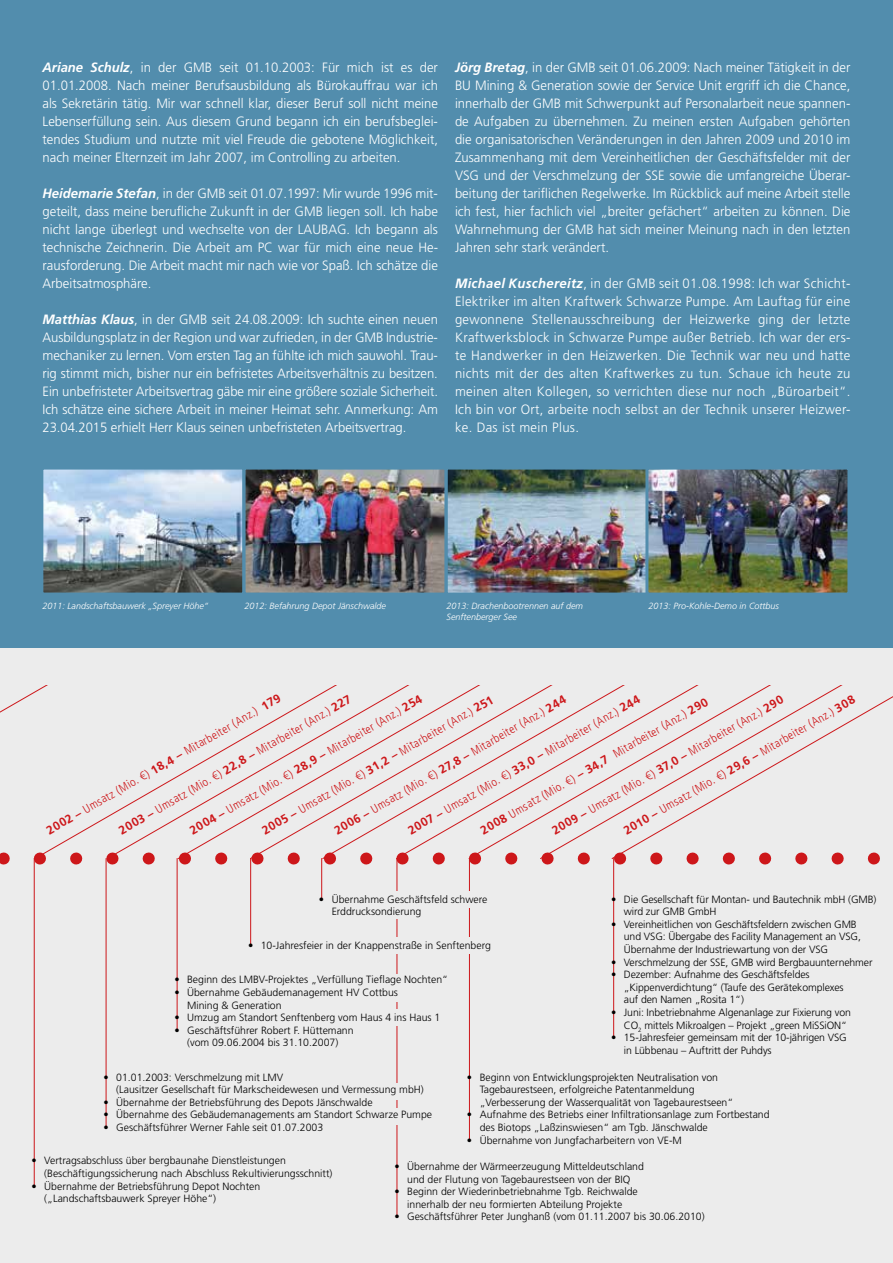
<style>
.page{position:relative;width:893px;height:1263px;background:#fff}
.page>*{position:absolute;margin:0;border:0;box-sizing:border-box;transform-origin:0 0}
.t1{font:300 13.5px/18px "Frutiger LT Std";color:#fff;text-align:justify}
.t2{font:300 condensed 12px "Frutiger LT Std";color:#cd171a}
.t3{font:300 10.5px/12.6px "Frutiger LT Std";color:#000}
.t4{font:italic 300 9px "Frutiger LT Std";color:#fff}
.s1{font-weight:700;font-style:italic}
.s2{font-weight:700;font-stretch:normal}
</style>
<div class="page">
<div style="left:0;top:0;width:893px;height:648px;background:#528dad"></div>
<div style="left:0;top:648px;width:893px;height:615px;background:#ececec"></div>
<img style="left:44px;top:470px;width:802px;height:122px">
<div style="left:40px;top:466px;width:205px;height:130px;border:3px solid #528dad"></div>
<div style="left:243px;top:466px;width:205px;height:130px;border:3px solid #528dad"></div>
<div style="left:445px;top:466px;width:205px;height:130px;border:3px solid #528dad"></div>
<svg style="left:0;top:692px;width:880px;height:172px"></svg>
<svg style="left:34px;top:685px;width:72px;height:174px"></svg>
<svg style="left:106px;top:692px;width:71px;height:167px"></svg>
<svg style="left:177px;top:692px;width:73px;height:167px"></svg>
<svg style="left:250px;top:692px;width:72px;height:167px"></svg>
<svg style="left:322px;top:685px;width:74px;height:174px"></svg>
<svg style="left:396px;top:685px;width:72px;height:174px"></svg>
<svg style="left:468px;top:685px;width:72px;height:174px"></svg>
<svg style="left:540px;top:685px;width:71px;height:174px"></svg>
<div style="left:645px;top:466px;width:205px;height:130px;border:3px solid #528dad"></div>
<hr style="left:34px;top:858px;width:1px;height:327px;background:#cd171a">
<hr style="left:106px;top:858px;width:1px;height:269px;background:#cd171a">
<hr style="left:177px;top:858px;width:1px;height:173px;background:#cd171a">
<hr style="left:250px;top:858px;width:1px;height:88px;background:#cd171a">
<hr style="left:321px;top:858px;width:1px;height:42px;background:#cd171a">
<hr style="left:397px;top:858px;width:1px;height:358px;background:#cd171a">
<hr style="left:469px;top:858px;width:1px;height:281px;background:#cd171a">
<hr style="left:613px;top:858px;width:1px;height:179px;background:#cd171a">
<div style="left:381px;top:891px;width:32px;height:28px;background:#ececec"></div>
<svg style="left:611px;top:685px;width:282px;height:174px"></svg>
<div style="left:380px;top:937px;width:95px;height:17px;background:#ececec"></div>
<div style="left:383px;top:974px;width:31px;height:28px;background:#ececec"></div>
<div style="left:339px;top:1009px;width:95px;height:17px;background:#ececec"></div>
<div style="left:339px;top:1083px;width:95px;height:17px;background:#ececec"></div>
<div style="left:344px;top:1108px;width:96px;height:16px;background:#ececec"></div>
<div style="left:466px;top:891px;width:36px;height:17px;background:#ececec"></div>
<p class="t1" style="left:43px;top:59px;width:397px"><span class="s1">Ariane Schulz</span>, in der GMB seit 01.10.2003: Für mich ist es der 01.01.2008. Nach meiner Berufsausbildung als Bürokauffrau war ich als Sekretärin tätig. Mir war schnell klar, dieser Beruf soll nicht meine Lebenserfüllung sein. Aus diesem Grund begann ich ein berufsbeglei&shy;tendes Studium und nutzte mit viel Freude die gebotene Möglichkeit, nach meiner Elternzeit im Jahr 2007, im Controlling zu arbeiten.</p>
<p class="t1" style="left:43px;top:185px;width:397px"><span class="s1">Heidemarie Stefan</span>, in der GMB seit 01.07.1997: Mir wurde 1996 mit&shy;geteilt, dass meine berufliche Zukunft in der GMB liegen soll. Ich habe nicht lange überlegt und wechselte von der LAUBAG. Ich begann als technische Zeichnerin. Die Arbeit am PC war für mich eine neue He&shy;rausforderung. Die Arbeit macht mir nach wie vor Spaß. Ich schätze die Arbeitsatmosphäre.</p>
<p class="t1" style="left:43px;top:311px;width:397px"><span class="s1">Matthias Klaus</span>, in der GMB seit 24.08.2009: Ich suchte einen neuen Ausbildungsplatz in der Region und war zufrieden, in der GMB Industrie&shy;mechaniker zu lernen. Vom ersten Tag an fühlte ich mich sauwohl. Trau&shy;rig stimmt mich, bisher nur ein befristetes Arbeitsverhältnis zu besitzen.<br>Ein unbefristeter Arbeitsvertrag gäbe mir eine größere soziale Sicherheit.<br>Ich schätze eine sichere Arbeit in meiner Heimat sehr. Anmerkung: Am 23.04.2015 erhielt Herr Klaus seinen unbefristeten Arbeitsvertrag.</p>
<p class="t1" style="left:455px;top:59px;width:397px"><span class="s1">Jörg Bretag</span>, in der GMB seit 01.06.2009: Nach meiner Tätigkeit in der BU Mining &amp; Generation sowie der Service Unit ergriff ich die Chance, innerhalb der GMB mit Schwerpunkt auf Personalarbeit neue spannen&shy;de Aufgaben zu übernehmen. Zu meinen ersten Aufgaben gehörten die organisatorischen Veränderungen in den Jahren 2009 und 2010 im Zusammenhang mit dem Vereinheitlichen der Geschäftsfelder mit der VSG und der Verschmelzung der SSE sowie die umfangreiche Überar&shy;beitung der tariflichen Regelwerke. Im Rückblick auf meine Arbeit stelle ich fest, hier fachlich viel „breiter gefächert“ arbeiten zu können. Die Wahrnehmung der GMB hat sich meiner Meinung nach in den letzten Jahren sehr stark verändert.</p>
<p class="t1" style="left:455px;top:275px;width:397px"><span class="s1">Michael Kuschereitz</span>, in der GMB seit 01.08.1998: Ich war Schicht-Elektriker im alten Kraftwerk Schwarze Pumpe. Am Lauftag für eine gewonnene Stellenausschreibung der Heizwerke ging der letzte Kraftwerksblock in Schwarze Pumpe außer Betrieb. Ich war der ers&shy;te Handwerker in den Heizwerken. Die Technik war neu und hatte nichts mit der des alten Kraftwerkes zu tun. Schaue ich heute zu meinen alten Kollegen, so verrichten diese nur noch „Büroarbeit“.<br>Ich bin vor Ort, arbeite noch selbst an der Technik unserer Heizwer&shy;ke. Das ist mein Plus.</p>
<p class="t4" style="left:43px;top:601px;width:167px">2011: Landschaftsbauwerk „Spreyer Höhe“</p>
<p class="t4" style="left:244px;top:601px;width:143px">2012: Befahrung Depot Jänschwalde</p>
<p class="t4" style="left:446px;top:601px;width:138px">2013: Drachenbootrennen auf dem</p>
<p class="t4" style="left:648px;top:601px;width:132px">2013: Pro-Kohle-Demo in Cottbus</p>
<p class="t4" style="left:446px;top:612px;width:72px">Senftenberger See</p>
<p class="t2" style="left:44px;top:825px;width:270px;rotate:-30deg"><span class="s2">2002 –</span> Umsatz (Mio. €) <span class="s2">18,4 –</span> Mitarbeiter (Anz.) <span class="s2">179</span></p>
<p class="t2" style="left:187px;top:825px;width:268px;rotate:-30deg"><span class="s2">2004 –</span> Umsatz (Mio. €) <span class="s2">28,9 –</span> Mitarbeiter (Anz.) <span class="s2">254</span></p>
<p class="t2" style="left:406px;top:825px;width:267px;rotate:-30deg"><span class="s2">2007 –</span> Umsatz (Mio. €) <span class="s2">33,0 –</span> Mitarbeiter (Anz.) <span class="s2">244</span></p>
<p class="t2" style="left:116px;top:825px;width:267px;rotate:-30deg"><span class="s2">2003 –</span> Umsatz (Mio. €) <span class="s2">22,8 –</span> Mitarbeiter (Anz.) <span class="s2">227</span></p>
<p class="t2" style="left:332px;top:825px;width:267px;rotate:-30deg"><span class="s2">2006 –</span> Umsatz (Mio. €) <span class="s2">27,8 –</span> Mitarbeiter (Anz.) <span class="s2">244</span></p>
<p class="t2" style="left:621px;top:825px;width:267px;rotate:-30deg"><span class="s2">2010 –</span> Umsatz (Mio. €) <span class="s2">29,6 –</span> Mitarbeiter (Anz.) <span class="s2">308</span></p>
<p class="t2" style="left:550px;top:825px;width:266px;rotate:-30deg"><span class="s2">2009 –</span> Umsatz (Mio. €) <span class="s2">37,0 –</span> Mitarbeiter (Anz.) <span class="s2">290</span></p>
<p class="t2" style="left:260px;top:825px;width:266px;rotate:-30deg"><span class="s2">2005 –</span> Umsatz (Mio. €) <span class="s2">31,2 –</span> Mitarbeiter (Anz.) <span class="s2">251</span></p>
<p class="t2" style="left:478px;top:825px;width:262px;rotate:-30deg"><span class="s2">2008</span> Umsatz (Mio. €) <span class="s2">– 34,7</span> Mitarbeiter (Anz.) <span class="s2">290</span></p>
<p class="t3" style="left:332px;top:893px;width:157px;text-indent:-13px">• Übernahme Geschäftsfeld schwere<br>Erddrucksondierung</p>
<p class="t3" style="left:624px;top:893px;width:254px;text-indent:-13px">• Die Gesellschaft für Montan- und Bautechnik mbH (GMB) wird zur GMB GmbH</p>
<p class="t3" style="left:624px;top:918px;width:239px;text-indent:-13px">• Vereinheitlichen von Geschäftsfeldern zwischen GMB und VSG: Übergabe des Facility Management an VSG,<br>Übernahme der Industriewartung von der VSG</p>
<p class="t3" style="left:611px;top:956px;width:263px">• Verschmelzung der SSE, GMB wird Bergbauunternehmer</p>
<p class="t3" style="left:624px;top:968px;width:221px;text-indent:-13px">• Dezember: Aufnahme des Geschäftsfeldes „Kippenverdichtung“ (Taufe des Gerätekomplexes auf den Namen „Rosita 1“)</p>
<p class="t3" style="left:624px;top:1006px;width:229px;text-indent:-13px">• Juni: Inbetriebnahme Algenanlage zur Fixierung von<br>CO<sub>2</sub> mittels Mikroalgen – Projekt „green MiSSiON“</p>
<p class="t3" style="left:624px;top:1031px;width:224px;text-indent:-13px">• 15-Jahresfeier gemeinsam mit der 10-jährigen VSG in Lübbenau – Auftritt der Puhdys</p>
<p class="t3" style="left:248px;top:939px;width:245px">• 10-Jahresfeier in der Knappenstraße in Senftenberg</p>
<p class="t3" style="left:174px;top:974px;width:275px">• Beginn des LMBV-Projektes „Verfüllung Tieflage Nochten“</p>
<p class="t3" style="left:187px;top:986px;width:212px;text-indent:-13px">• Übernahme Gebäudemanagement HV Cottbus<br>Mining &amp; Generation</p>
<p class="t3" style="left:174px;top:1011px;width:267px">• Umzug am Standort Senftenberg vom Haus 4 ins Haus 1</p>
<p class="t3" style="left:174px;top:1024px;width:181px;text-align:center">• Geschäftsführer Robert F. Hüttemann (vom 09.06.2004 bis 31.10.2007)</p>
<p class="t3" style="left:116px;top:1071px;width:309px;text-indent:-13px">• 01.01.2003: Verschmelzung mit LMV<br>(Lausitzer Gesellschaft für Markscheidewesen und Vermessung mbH)</p>
<p class="t3" style="left:104px;top:1096px;width:271px">• Übernahme der Betriebsführung des Depots Jänschwalde</p>
<p class="t3" style="left:104px;top:1109px;width:330px">• Übernahme des Gebäudemanagements am Standort Schwarze Pumpe</p>
<p class="t3" style="left:104px;top:1121px;width:221px">• Geschäftsführer Werner Fahle seit 01.07.2003</p>
<p class="t3" style="left:480px;top:1071px;width:255px;text-indent:-13px">• Beginn von Entwicklungsprojekten Neutralisation von<br>Tagebaurestseen, erfolgreiche Patentanmeldung „Verbesserung der Wasserqualität von Tagebaurestseen“</p>
<p class="t3" style="left:480px;top:1109px;width:291px;text-indent:-13px">• Aufnahme des Betriebs einer Infiltrationsanlage zum Fortbestand des Biotops „Laßzinswiesen“ am Tgb. Jänschwalde</p>
<p class="t3" style="left:467px;top:1134px;width:216px">• Übernahme von Jungfacharbeitern von VE-M</p>
<p class="t3" style="left:44px;top:1155px;width:290px;text-indent:-13px">• Vertragsabschluss über bergbaunahe Dienstleistungen (Beschäftigungssicherung nach Abschluss Rekultivierungsschnitt)</p>
<p class="t3" style="left:44px;top:1180px;width:218px;text-indent:-13px">• Übernahme der Betriebsführung Depot Nochten („Landschaftsbauwerk Spreyer Höhe“)</p>
<p class="t3" style="left:394px;top:1160px;width:251px;text-align:center">• Übernahme der Wärmeerzeugung Mitteldeutschland und der Flutung von Tagebaurestseen von der BIQ</p>
<p class="t3" style="left:394px;top:1185px;width:245px;text-align:center">• Beginn der Wiederinbetriebnahme Tgb. Reichwalde innerhalb der neu formierten Abteilung Projekte</p>
<p class="t3" style="left:394px;top:1211px;width:312px">• Geschäftsführer Peter Junghanß (vom 01.11.2007 bis 30.06.2010)</p>
</div>
